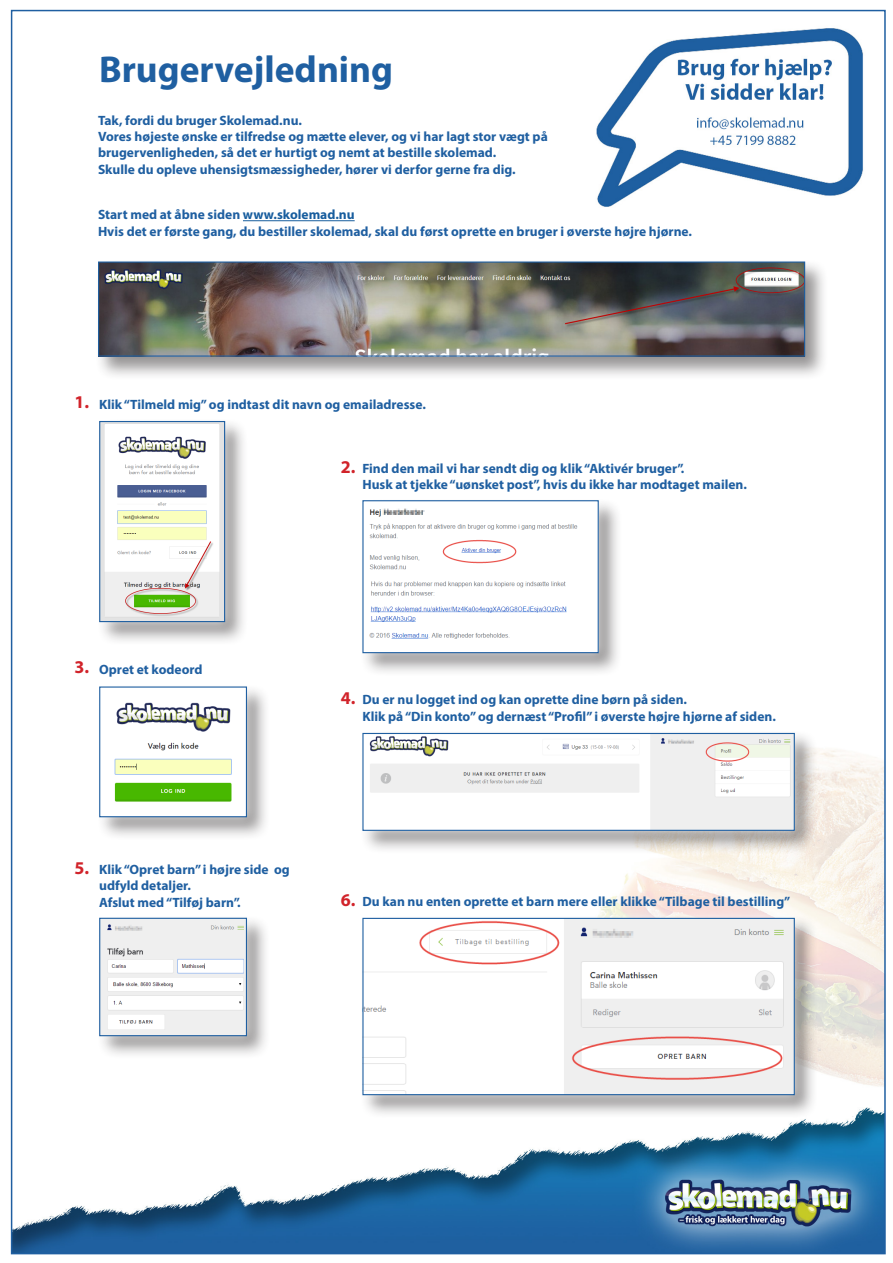
<style>
.page{position:relative;width:893px;height:1263px;background:#fff}
.page>*{position:absolute;margin:0;border:0;box-sizing:border-box;transform-origin:0 0}
.t1{font:700 37.5px "Myriad Pro";color:#1f5fa1}
.t2{font:700 18px "Myriad Pro";color:#d1232a}
.t3{font:700 13.5px/16.2px "Myriad Pro";color:#1f5fa1}
.s1{color:#175d9e}
</style>
<div class="page">
<img style="left:14px;top:221px;width:869px;height:1030px">
<img style="left:582px;top:28px;width:294px;height:195px">
<hr style="left:243px;top:220px;width:112px;height:1px;background:#175d9e">
<div style="left:95px;top:259px;width:734px;height:121px;background:#231f20;opacity:.48"></div>
<img style="left:100px;top:263px;width:703px;height:92px">
<div style="left:98px;top:261px;width:707px;height:96px;border:1px solid #1f5fa1"></div>
<div style="left:96px;top:418px;width:153px;height:228px;background:#231f20;opacity:.48"></div>
<div style="left:89px;top:411px;width:146px;height:221px;background:#fff;opacity:.75"></div>
<img style="left:101px;top:423px;width:122px;height:197px">
<div style="left:99px;top:421px;width:126px;height:201px;border:1px solid #1f5fa1"></div>
<div style="left:360px;top:497px;width:262px;height:180px;background:#231f20;opacity:.48"></div>
<div style="left:353px;top:490px;width:256px;height:173px;background:#fff;opacity:.75"></div>
<img style="left:364px;top:502px;width:233px;height:149px">
<div style="left:362px;top:500px;width:237px;height:153px;border:1px solid #1f5fa1"></div>
<div style="left:96px;top:684px;width:175px;height:157px;background:#231f20;opacity:.48"></div>
<div style="left:89px;top:677px;width:168px;height:150px;background:#fff;opacity:.75"></div>
<img style="left:101px;top:688px;width:144px;height:127px">
<div style="left:99px;top:686px;width:148px;height:131px;border:1px solid #1f5fa1"></div>
<div style="left:360px;top:730px;width:459px;height:125px;background:#231f20;opacity:.48"></div>
<div style="left:353px;top:723px;width:452px;height:117px;background:#fff;opacity:.75"></div>
<img style="left:364px;top:735px;width:429px;height:94px">
<div style="left:362px;top:733px;width:433px;height:98px;border:1px solid #1f5fa1"></div>
<div style="left:96px;top:915px;width:175px;height:145px;background:#231f20;opacity:.48"></div>
<div style="left:89px;top:908px;width:168px;height:137px;background:#fff;opacity:.75"></div>
<img style="left:101px;top:920px;width:144px;height:114px">
<div style="left:99px;top:918px;width:148px;height:118px;border:1px solid #1f5fa1"></div>
<div style="left:360px;top:915px;width:459px;height:204px;background:#231f20;opacity:.48"></div>
<div style="left:353px;top:908px;width:452px;height:197px;background:#fff;opacity:.75"></div>
<img style="left:364px;top:920px;width:429px;height:173px">
<div style="left:362px;top:918px;width:433px;height:177px;border:1px solid #1f5fa1"></div>
<p class="t1" style="left:99px;top:45px;width:295px">Brugervejledning</p>
<p class="t3" style="left:98px;top:112px;width:451px">Tak, fordi du bruger Skolemad.nu.<br>Vores højeste ønske er tilfredse og mætte elever, og vi har lagt stor vægt på</p>
<p class="t3" style="left:98px;top:144px;width:400px">brugervenligheden, så det er hurtigt og nemt at bestille skolemad.</p>
<p class="t3" style="left:98px;top:160px;width:419px">Skulle du opleve uhensigtsmæssigheder, hører vi derfor gerne fra dig.</p>
<p class="t3" style="left:98px;top:206px;width:596px">Start med at åbne siden <span class="s1">www.skolemad.nu<br></span>Hvis det er første gang, du bestiller skolemad, skal du først oprette en bruger i øverste højre hjørne.</p>
<p class="t2" style="left:75px;top:390px;width:16px">1.</p>
<p class="t3" style="left:99px;top:396px;width:328px">Klik “Tilmeld mig” og indtast dit navn og emailadresse.</p>
<p class="t2" style="left:341px;top:455px;width:16px">2.</p>
<p class="t3" style="left:362px;top:460px;width:386px">Find den mail vi har sendt dig og klik “Aktivér bruger”.<br>Husk at tjekke “uønsket post”, hvis du ikke har modtaget mailen.</p>
<p class="t2" style="left:75px;top:655px;width:16px">3.</p>
<p class="t3" style="left:99px;top:661px;width:105px">Opret et kodeord</p>
<p class="t2" style="left:341px;top:686px;width:16px">4.</p>
<p class="t3" style="left:362px;top:691px;width:326px">Du er nu logget ind og kan oprette dine børn på siden.</p>
<p class="t3" style="left:362px;top:707px;width:415px">Klik på “Din konto” og dernæst “Profil” i øverste højre hjørne af siden.</p>
<p class="t2" style="left:75px;top:856px;width:16px">5.</p>
<p class="t3" style="left:99px;top:861px;width:192px">Klik “Opret barn” i højre side og</p>
<p class="t3" style="left:99px;top:877px;width:93px">udfyld detaljer.</p>
<p class="t3" style="left:99px;top:893px;width:143px">Afslut med “Tilføj barn”.</p>
<p class="t3" style="left:362px;top:893px;width:429px">Du kan nu enten oprette et barn mere eller klikke “Tilbage til bestilling”</p>
<p class="t2" style="left:341px;top:888px;width:16px">6.</p>
</div>
